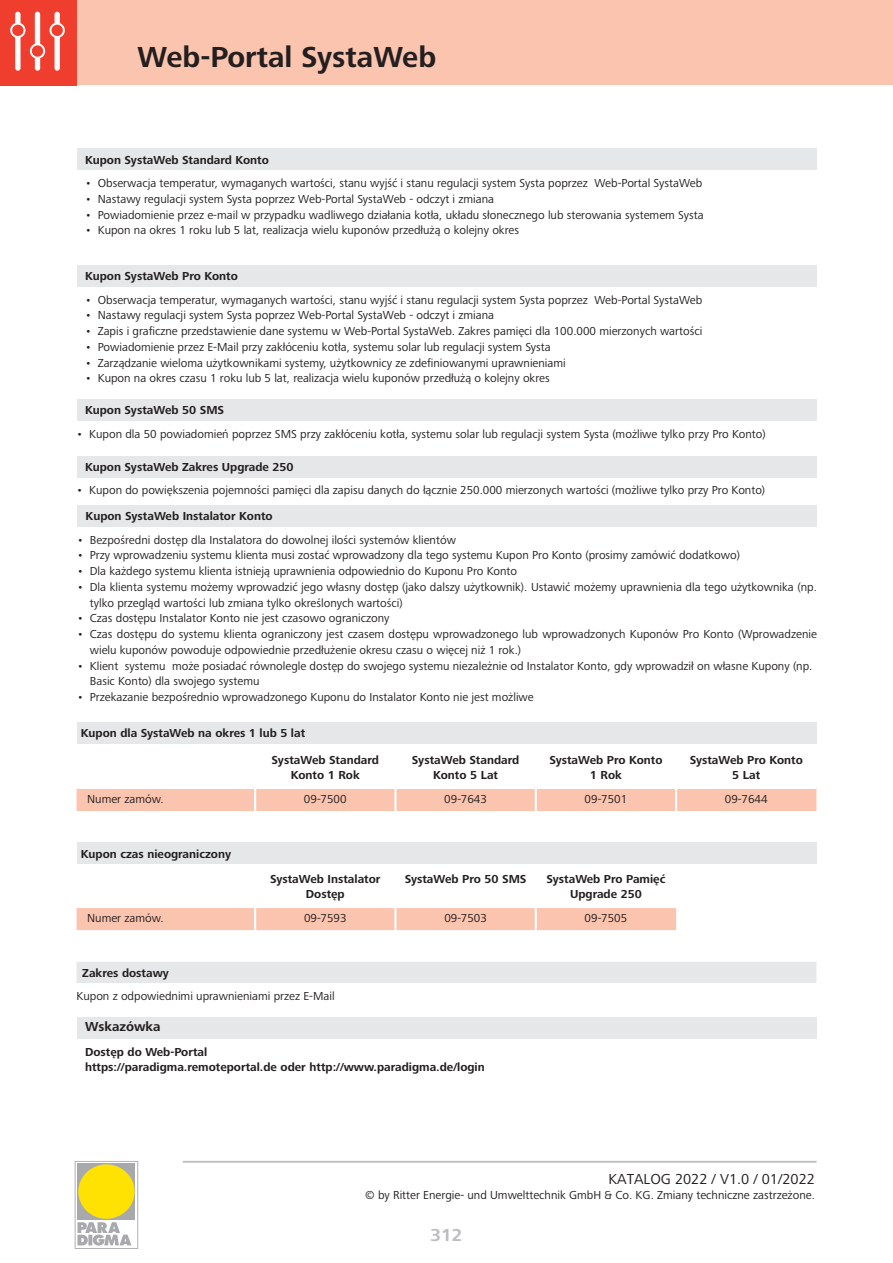
<style>
.page{position:relative;width:893px;height:1263px;background:#fff}
.page>*{position:absolute;margin:0;border:0;box-sizing:border-box;transform-origin:0 0}
.KTITEL1_re{font:700 30px "Frutiger Next LTW1 G";color:#231f20}
.t1{font:700 18px "Frutiger Next LTW1 G";color:#bcbdc0}
.t2{font:15px "Frutiger Next LTW1 G";color:#231f20}
.UEB_1vor{font:700 13.5px "Frutiger Next LTW1 G";color:#231f20}
.SEP_PKT{font:12px/15.8px "Frutiger Next LTW1 G";color:#231f20}
.TABH_Z{font:700 12px/15.8px "Frutiger Next LTW1 G";color:#231f20;text-align:center}
.UEB_2{font:700 12px "Frutiger Next LTW1 G";color:#231f20}
.UEB_1{font:700 12px "Frutiger Next LTW1 G";color:#231f20}
.ZELL_Z{font:12px "Frutiger Next LTW1 G";color:#231f20}
.ZELL_L{font:12px "Frutiger Next LTW1 G";color:#231f20}
</style>
<div class="page">
<svg style="left:75px;top:1161px;width:63px;height:88px"></svg>
<hr style="left:183px;top:1161px;width:633px;height:1px;background:#bcbdc0">
<div style="left:77px;top:265px;width:739px;height:21px;background:#e6e7e9"></div>
<div style="left:77px;top:399px;width:739px;height:22px;background:#e6e7e9"></div>
<div style="left:77px;top:456px;width:739px;height:21px;background:#e6e7e9"></div>
<div style="left:77px;top:505px;width:740px;height:21px;background:#e6e7e9"></div>
<div style="left:77px;top:0;width:816px;height:85px;background:#fbc4ae"></div>
<div style="left:0;top:0;width:77px;height:85px;background:#ef3e2e"></div>
<svg style="left:10px;top:12px;width:55px;height:59px"></svg>
<div style="left:77px;top:149px;width:739px;height:21px;background:#e6e7e9"></div>
<div style="left:77px;top:722px;width:739px;height:21px;background:#e6e7e9"></div>
<div style="left:77px;top:789px;width:739px;height:22px;background:#fbc4ae"></div>
<hr style="left:254px;top:789px;width:2px;height:22px;background:#fff">
<hr style="left:394px;top:789px;width:2px;height:22px;background:#fff">
<hr style="left:535px;top:789px;width:2px;height:22px;background:#fff">
<hr style="left:675px;top:789px;width:2px;height:22px;background:#fff">
<div style="left:77px;top:843px;width:739px;height:21px;background:#e6e7e9"></div>
<div style="left:77px;top:908px;width:599px;height:22px;background:#fbc4ae"></div>
<hr style="left:254px;top:908px;width:2px;height:22px;background:#fff">
<hr style="left:394px;top:908px;width:2px;height:22px;background:#fff">
<hr style="left:535px;top:908px;width:2px;height:22px;background:#fff">
<div style="left:77px;top:962px;width:739px;height:20px;background:#e6e7e9"></div>
<div style="left:77px;top:962px;width:739px;height:21px;border:2px solid #e6e7e9"></div>
<div style="left:77px;top:1017px;width:739px;height:21px;background:#e6e7e9"></div>
<p class="KTITEL1_re" style="left:138px;top:39px;width:300px">Web-Portal SystaWeb</p>
<p class="UEB_1" style="left:85px;top:153px;width:185px">Kupon SystaWeb Standard Konto</p>
<p class="SEP_PKT" style="left:85px;top:176px;width:619px">• Obserwacja temperatur, wymaganych wartości, stanu wyjść i stanu regulacji system Systa poprzez Web-Portal SystaWeb</p>
<p class="SEP_PKT" style="left:85px;top:191px;width:411px">• Nastawy regulacji system Systa poprzez Web-Portal SystaWeb - odczyt i zmiana</p>
<p class="SEP_PKT" style="left:85px;top:207px;width:620px">• Powiadomienie przez e-mail w przypadku wadliwego działania kotła, układu słonecznego lub sterowania systemem Systa</p>
<p class="SEP_PKT" style="left:85px;top:223px;width:435px">• Kupon na okres 1 roku lub 5 lat, realizacja wielu kuponów przedłużą o kolejny okres</p>
<p class="UEB_1" style="left:85px;top:269px;width:154px">Kupon SystaWeb Pro Konto</p>
<p class="SEP_PKT" style="left:85px;top:292px;width:619px">• Obserwacja temperatur, wymaganych wartości, stanu wyjść i stanu regulacji system Systa poprzez Web-Portal SystaWeb</p>
<p class="SEP_PKT" style="left:85px;top:308px;width:411px">• Nastawy regulacji system Systa poprzez Web-Portal SystaWeb - odczyt i zmiana</p>
<p class="SEP_PKT" style="left:85px;top:324px;width:619px">• Zapis i graficzne przedstawienie dane systemu w Web-Portal SystaWeb. Zakres pamięci dla 100.000 mierzonych wartości</p>
<p class="SEP_PKT" style="left:85px;top:339px;width:467px">• Powiadomienie przez E-Mail przy zakłóceniu kotła, systemu solar lub regulacji system Systa</p>
<p class="SEP_PKT" style="left:85px;top:355px;width:482px">• Zarządzanie wieloma użytkownikami systemy, użytkownicy ze zdefiniowanymi uprawnieniami</p>
<p class="SEP_PKT" style="left:85px;top:371px;width:466px">• Kupon na okres czasu 1 roku lub 5 lat, realizacja wielu kuponów przedłużą o kolejny okres</p>
<p class="UEB_1" style="left:85px;top:403px;width:141px">Kupon SystaWeb 50 SMS</p>
<p class="SEP_PKT" style="left:77px;top:426px;width:691px">• Kupon dla 50 powiadomień poprzez SMS przy zakłóceniu kotła, systemu solar lub regulacji system Systa (możliwe tylko przy Pro Konto)</p>
<p class="UEB_1" style="left:85px;top:460px;width:210px">Kupon SystaWeb Zakres Upgrade 250</p>
<p class="SEP_PKT" style="left:77px;top:483px;width:690px">• Kupon do powiększenia pojemności pamięci dla zapisu danych do łącznie 250.000 mierzonych wartości (możliwe tylko przy Pro Konto)</p>
<p class="UEB_1" style="left:86px;top:509px;width:189px">Kupon SystaWeb Instalator Konto</p>
<p class="SEP_PKT" style="left:77px;top:532px;width:380px">• Bezpośredni dostęp dla Instalatora do dowolnej ilości systemów klientów</p>
<p class="SEP_PKT" style="left:77px;top:548px;width:664px">• Przy wprowadzeniu systemu klienta musi zostać wprowadzony dla tego systemu Kupon Pro Konto (prosimy zamówić dodatkowo)</p>
<p class="SEP_PKT" style="left:77px;top:564px;width:441px">• Dla każdego systemu klienta istnieją uprawnienia odpowiednio do Kuponu Pro Konto</p>
<p class="SEP_PKT" style="left:90px;top:579px;width:729px;text-indent:-13px">• Dla klienta systemu możemy wprowadzić jego własny dostęp (jako dalszy użytkownik). Ustawić możemy uprawnienia dla tego użytkownika (np. tylko przegląd wartości lub zmiana tylko określonych wartości)</p>
<p class="SEP_PKT" style="left:77px;top:611px;width:314px">• Czas dostępu Instalator Konto nie jest czasowo ograniczony</p>
<p class="SEP_PKT" style="left:90px;top:627px;width:729px;text-indent:-13px">• Czas dostępu do systemu klienta ograniczony jest czasem dostępu wprowadzonego lub wprowadzonych Kuponów Pro Konto (Wprowadzenie wielu kuponów powoduje odpowiednie przedłużenie okresu czasu o więcej niż 1 rok.)</p>
<p class="SEP_PKT" style="left:90px;top:658px;width:724px;text-indent:-13px">• Klient systemu może posiadać równolegle dostęp do swojego systemu niezależnie od Instalator Konto, gdy wprowadził on własne Kupony (np.<br>Basic Konto) dla swojego systemu</p>
<p class="SEP_PKT" style="left:77px;top:690px;width:458px">• Przekazanie bezpośrednio wprowadzonego Kuponu do Instalator Konto nie jest możliwe</p>
<p class="UEB_2" style="left:81px;top:726px;width:226px">Kupon dla SystaWeb na okres 1 lub 5 lat</p>
<p class="TABH_Z" style="left:272px;top:752px;width:109px">SystaWeb Standard<br>Konto 1 Rok</p>
<p class="TABH_Z" style="left:412px;top:752px;width:109px">SystaWeb Standard<br>Konto 5 Lat</p>
<p class="TABH_Z" style="left:549px;top:752px;width:115px">SystaWeb Pro Konto</p>
<p class="TABH_Z" style="left:590px;top:768px;width:34px">1 Rok</p>
<p class="TABH_Z" style="left:690px;top:752px;width:115px">SystaWeb Pro Konto<br>5 Lat</p>
<p class="ZELL_L" style="left:87px;top:792px;width:78px">Numer zamów.</p>
<p class="ZELL_Z" style="left:304px;top:792px;width:44px">09-7500</p>
<p class="ZELL_Z" style="left:444px;top:792px;width:44px">09-7643</p>
<p class="ZELL_Z" style="left:585px;top:792px;width:44px">09-7501</p>
<p class="ZELL_Z" style="left:725px;top:792px;width:44px">09-7644</p>
<p class="UEB_2" style="left:81px;top:847px;width:152px">Kupon czas nieograniczony</p>
<p class="TABH_Z" style="left:270px;top:871px;width:112px">SystaWeb Instalator<br>Dostęp</p>
<p class="TABH_Z" style="left:405px;top:871px;width:123px">SystaWeb Pro 50 SMS</p>
<p class="TABH_Z" style="left:546px;top:871px;width:120px">SystaWeb Pro Pamięć<br>Upgrade 250</p>
<p class="ZELL_L" style="left:87px;top:911px;width:78px">Numer zamów.</p>
<p class="ZELL_Z" style="left:304px;top:911px;width:44px">09-7593</p>
<p class="ZELL_Z" style="left:444px;top:911px;width:44px">09-7503</p>
<p class="ZELL_Z" style="left:585px;top:911px;width:44px">09-7505</p>
<p class="UEB_2" style="left:82px;top:966px;width:88px">Zakres dostawy</p>
<p class="SEP_PKT" style="left:77px;top:989px;width:260px">Kupon z odpowiednimi uprawnieniami przez E-Mail</p>
<p class="UEB_1vor" style="left:85px;top:1019px;width:77px">Wskazówka</p>
<p class="UEB_2" style="left:85px;top:1045px;width:124px">Dostęp do Web-Portal</p>
<p class="UEB_2" style="left:85px;top:1060px;width:401px">https://paradigma.remoteportal.de oder http://www.paradigma.de/login</p>
<p class="t2" style="left:608px;top:1171px;width:208px">KATALOG 2022 / V1.0 / 01/2022</p>
<p class="SEP_PKT" style="left:365px;top:1187px;width:451px">© by Ritter Energie- und Umwelttechnik GmbH &amp; Co. KG. Zmiany techniczne zastrzeżone.</p>
<h2 class="t1" style="left:431px;top:1225px;width:33px">312</h2>
</div>
